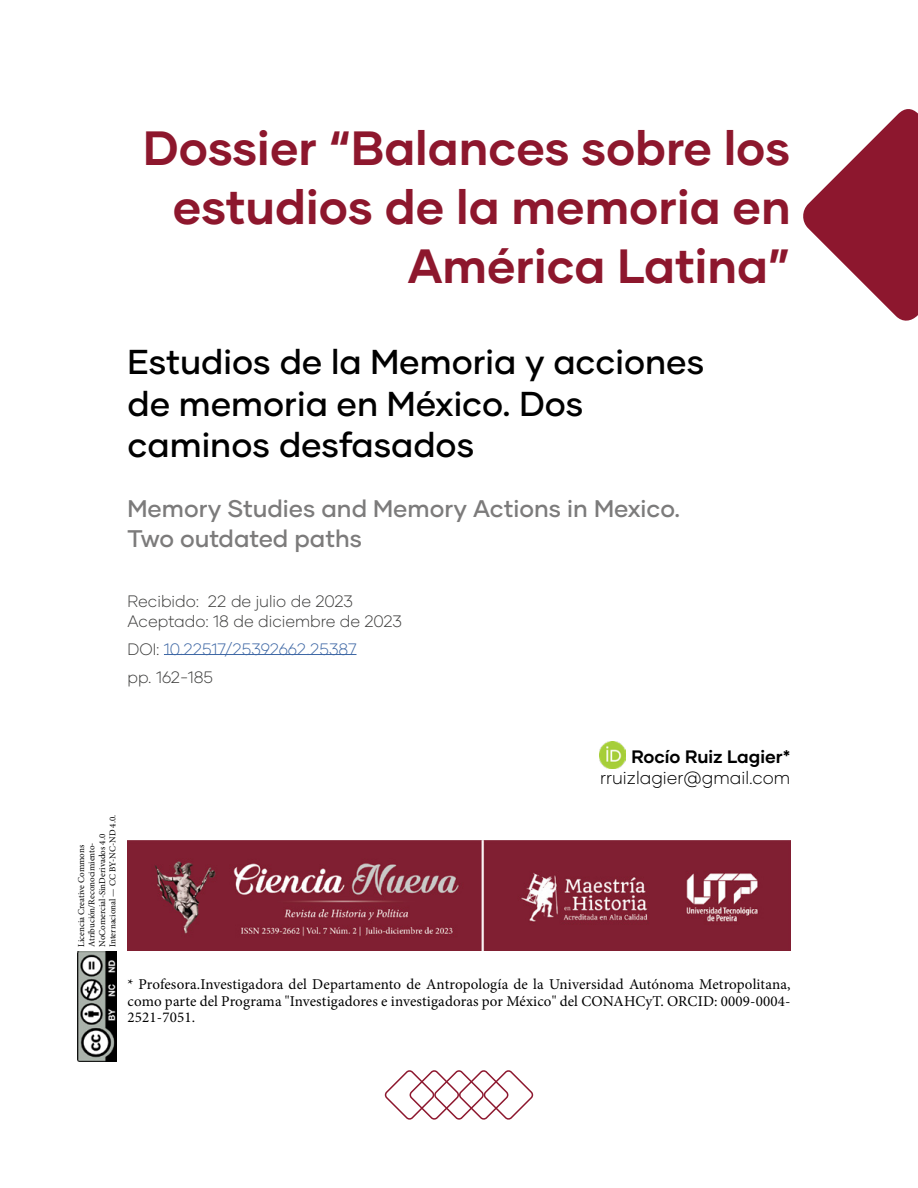
<style>
.page{position:relative;width:918px;height:1188px;background:#fff}
.page>*{position:absolute;margin:0;border:0;box-sizing:border-box;transform-origin:0 0}
.t1{font:700 48px/58.5px "Gilmer";color:#8d172d;text-align:right}
.t2{font:500 34.5px/41.4px "Gilmer";color:#000}
.t3{font:500 24px/30px "Gilmer";color:#7c7b7b}
.t4{font:300 18px "Gilmer";color:#000}
.t5{font:700 18px "Gilmer";color:#000}
.t6{font:300 16.5px/19.8px "Gilmer";color:#3c3c3b}
.t7{font:300 16.5px "Gilmer";color:#3f68a5}
.t8{font:15px/16.5px "Minion Pro";letter-spacing:.01em;color:#000;text-align:justify}
.t9{font:9px/10.5px "Minion Pro";color:#000}
.s1{color:#3c3c3b}
</style>
<div class="page">
<img style="left:128px;top:841px;width:662px;height:110px">
<svg style="left:803px;top:109px;width:115px;height:212px"></svg>
<svg style="left:384px;top:1070px;width:150px;height:50px"></svg>
<img style="left:78px;top:952px;width:38px;height:110px">
<hr style="left:164px;top:654px;width:193px;height:1px;background:#3f68a5">
<img style="left:600px;top:742px;width:26px;height:26px">
<h1 class="t1" style="left:143px;top:119px;width:649px">Dossier “Balances sobre los estudios de la memoria en<br>América Latina”</h1>
<h2 class="t2" style="left:128px;top:341px;width:578px">Estudios de la Memoria y acciones de memoria en México. Dos caminos desfasados</h2>
<h3 class="t3" style="left:128px;top:493px;width:554px">Memory Studies and Memory Actions in Mexico.<br>Two outdated paths</h3>
<p class="t6" style="left:128px;top:591px;width:276px">Recibido: 22 de julio de 2023<br>Aceptado: 18 de diciembre de 2023</p>
<p class="t7" style="left:128px;top:639px;width:230px"><span class="s1">DOI:</span> 10.22517/25392662.25387</p>
<p class="t6" style="left:128px;top:667px;width:87px">pp. 162-185</p>
<p class="t9" style="left:76px;top:947px;width:134px;rotate:-90deg">Licencia Creative Commons<br>Atribución/Reconocimiento-<br>NoComercial-SinDerivados 4.0<br>Internacional — CC BY-NC-ND 4.0.</p>
<p class="t5" style="left:631px;top:745px;width:161px">Rocío Ruiz Lagier*</p>
<p class="t4" style="left:600px;top:766px;width:192px">rruizlagier@gmail.com</p>
<p class="t8" style="left:128px;top:976px;width:664px">* Profesora.Investigadora del Departamento de Antropología de la Universidad Autónoma Metropolitana, como parte del Programa "Investigadores e investigadoras por México" del CONAHCyT. ORCID: 0009-0004- 2521-7051.</p>
</div>
